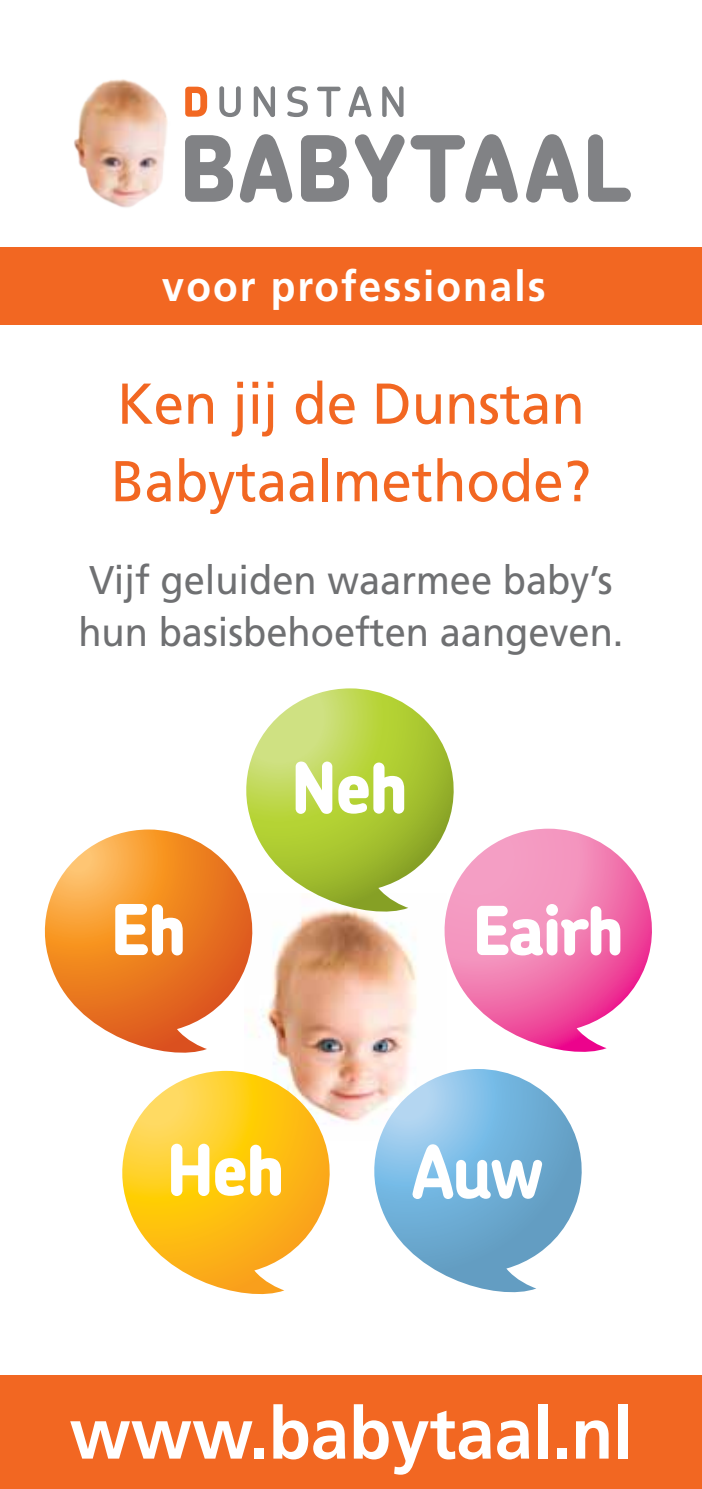
<style>
.page{position:relative;width:702px;height:1489px;background:#fff}
.page>*{position:absolute;margin:0;border:0;box-sizing:border-box;transform-origin:0 0}
.t1{font:700 72.5px "Frutiger";color:#fff;scale:.95 1}
.t2{font:57.5px/77.5px "Frutiger";color:#f26722;scale:.95 1}
.t3{font:700 42.5px "Frutiger";letter-spacing:.05em;color:#fff;scale:.95 1}
.t4{font:40px/52.5px "Frutiger";color:#6f7072;scale:.95 1}
</style>
<div class="page">
<div style="left:0;top:1375px;width:702px;height:113px;background:#f26722"></div>
<div style="left:0;top:247px;width:702px;height:78px;background:#f26722"></div>
<svg style="left:185px;top:135px;width:48px;height:67px"></svg>
<svg style="left:240px;top:134px;width:53px;height:68px"></svg>
<svg style="left:301px;top:135px;width:48px;height:67px"></svg>
<svg style="left:355px;top:134px;width:49px;height:68px"></svg>
<svg style="left:410px;top:134px;width:108px;height:68px"></svg>
<svg style="left:526px;top:134px;width:53px;height:68px"></svg>
<svg style="left:588px;top:134px;width:42px;height:68px"></svg>
<img style="left:74px;top:79px;width:94px;height:129px">
<svg style="left:185px;top:87px;width:22px;height:30px"></svg>
<svg style="left:219px;top:86px;width:22px;height:31px"></svg>
<svg style="left:254px;top:86px;width:21px;height:31px"></svg>
<svg style="left:287px;top:86px;width:21px;height:31px"></svg>
<svg style="left:317px;top:87px;width:23px;height:30px"></svg>
<svg style="left:348px;top:86px;width:24px;height:31px"></svg>
<svg style="left:382px;top:86px;width:21px;height:31px"></svg>
<img style="left:266px;top:922px;width:151px;height:202px">
<svg style="left:246px;top:688px;width:208px;height:234px"></svg>
<svg style="left:44px;top:829px;width:222px;height:224px"></svg>
<svg style="left:365px;top:1068px;width:217px;height:225px"></svg>
<svg style="left:122px;top:1070px;width:221px;height:225px"></svg>
<svg style="left:435px;top:828px;width:217px;height:224px"></svg>
<svg style="left:295px;top:761px;width:37px;height:52px"></svg>
<svg style="left:338px;top:762px;width:66px;height:51px"></svg>
<svg style="left:477px;top:904px;width:143px;height:51px"></svg>
<svg style="left:171px;top:1143px;width:38px;height:52px"></svg>
<svg style="left:215px;top:1144px;width:66px;height:51px"></svg>
<svg style="left:115px;top:903px;width:68px;height:52px"></svg>
<svg style="left:412px;top:1144px;width:130px;height:54px"></svg>
<p class="t3" style="left:162px;top:261px;width:405px">voor professionals</p>
<h2 class="t2" style="left:111px;top:365px;width:506px">Ken jij de Dunstan<br>Babytaalmethode?</h2>
<p class="t4" style="left:78px;top:554px;width:575px">Vijf geluiden waarmee baby’s hun basisbehoeften aangeven.</p>
<h1 class="t1" style="left:69px;top:1390px;width:594px">www.babytaal.nl</h1>
</div>
